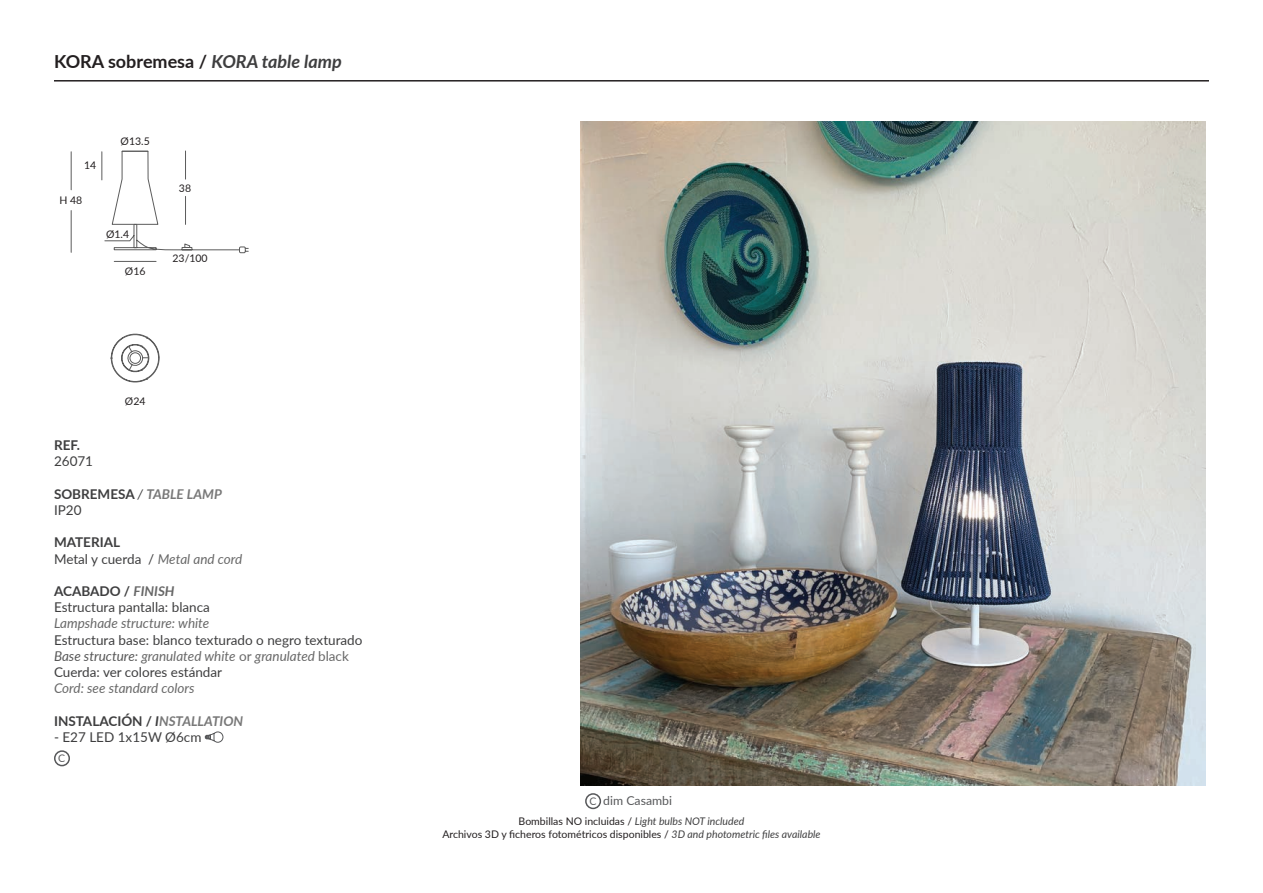
<style>
.page{position:relative;width:1263px;height:893px;background:#fff}
.page>*{position:absolute;margin:0;border:0;box-sizing:border-box;transform-origin:0 0}
.t1{font:700 18px "Lato";color:#231f20}
.t2{font:13.5px "Lato";color:#3e3e3f}
.t3{font:italic 13.5px "Lato";color:#686868}
.t4{font:700 13.5px "Lato";color:#3e3e3f}
.t5{font:12.3px "Lato";color:#57585a}
.t6{font:10.5px "Lato";color:#231f20}
.t7{font:10.5px "Lato";color:#57585a}
.s1{font-style:italic;color:#3e3e3f}
.s2{font-weight:400;font-style:italic}
.s3{font-style:italic;color:#787878}
.s4{font-style:italic;color:#686868}
.s5{color:#575757}
.s6{font-style:normal}
.s7{font-style:italic}
</style>
<div class="page">
<hr style="left:54px;top:80px;width:1155px;height:2px;background:#231f20">
<svg style="left:70px;top:150px;width:179px;height:233px"></svg>
<div style="left:54px;top:750px;width:16px;height:16px;border:2px solid #57585a;border-radius:50%"></div>
<svg style="left:205px;top:731px;width:19px;height:12px"></svg>
<img style="left:581px;top:121px;width:624px;height:665px">
<div style="left:585px;top:793px;width:16px;height:16px;border:2px solid #57585a;border-radius:50%"></div>
<p class="t1" style="left:54px;top:49px;width:289px">KORA sobremesa / <span class="s1">KORA table lamp</span></p>
<p class="t6" style="left:84px;top:158px;width:14px">14</p>
<p class="t6" style="left:121px;top:133px;width:31px">Ø13.5</p>
<p class="t6" style="left:59px;top:193px;width:24px">H 48</p>
<p class="t6" style="left:106px;top:227px;width:25px">Ø1.4</p>
<p class="t6" style="left:125px;top:264px;width:22px">Ø16</p>
<p class="t6" style="left:179px;top:180px;width:14px">38</p>
<p class="t6" style="left:172px;top:251px;width:37px">23/100</p>
<p class="t6" style="left:125px;top:394px;width:22px">Ø24</p>
<p class="t4" style="left:54px;top:435px;width:28px">REF.</p>
<p class="t2" style="left:54px;top:452px;width:41px">26071</p>
<p class="t4" style="left:54px;top:484px;width:169px">SOBREMESA <span class="s2">/</span> <span class="s3">TABLE LAMP</span></p>
<p class="t2" style="left:54px;top:500px;width:29px">IP20</p>
<p class="t4" style="left:54px;top:533px;width:68px">MATERIAL</p>
<p class="t2" style="left:54px;top:549px;width:190px">Metal y cuerda / <span class="s4">Metal and cord</span></p>
<p class="t4" style="left:54px;top:581px;width:122px">ACABADO / <span class="s4">FINISH</span></p>
<p class="t2" style="left:54px;top:598px;width:157px">Estructura pantalla: blanca</p>
<p class="t3" style="left:54px;top:614px;width:157px">Lampshade structure: white</p>
<p class="t2" style="left:54px;top:630px;width:310px">Estructura base: blanco texturado o negro texturado</p>
<p class="t3" style="left:54px;top:646px;width:296px"><span class="s5">Base structure:</span> granulated white <span class="s6">or</span> granulated <span class="s6">black</span></p>
<p class="t2" style="left:54px;top:662px;width:170px">Cuerda: ver colores estándar</p>
<p class="t3" style="left:54px;top:679px;width:142px">Cord: see standard colors</p>
<p class="t4" style="left:54px;top:711px;width:191px">INSTALACIÓN / <span class="s7">I</span><span class="s3">NSTALLATION</span></p>
<p class="t2" style="left:54px;top:727px;width:149px">- E27 LED 1x15W Ø6cm</p>
<p class="t7" style="left:58px;top:751px;width:9px">C</p>
<p class="t7" style="left:589px;top:793px;width:9px">C</p>
<p class="t5" style="left:603px;top:792px;width:70px">dim Casambi</p>
<p class="t6" style="left:519px;top:814px;width:227px">Bombillas NO incluidas / <span class="s1">Light bulbs NOT included</span></p>
<p class="t6" style="left:442px;top:827px;width:380px">Archivos 3D y ficheros fotométricos disponibles / <span class="s1">3D and photometric files available</span></p>
</div>
